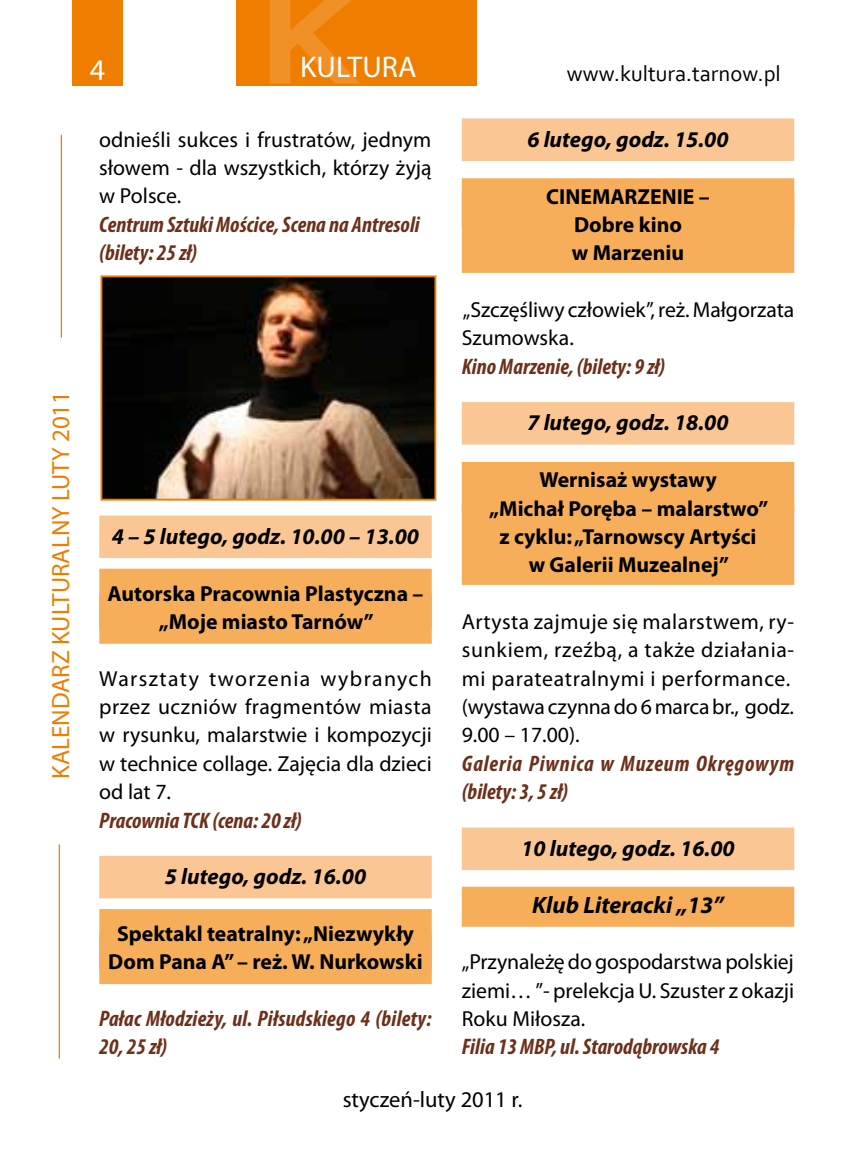
<style>
.page{position:relative;width:851px;height:1170px;background:#fff}
.page>*{position:absolute;margin:0;border:0;box-sizing:border-box;transform-origin:0 0}
.t1{font:30px "Myriad Pro";color:#fff}
.t2{font:25px "Myriad Pro";color:#ee7d00}
.t3{font:italic 700 23.75px "Myriad Pro";color:#000}
.t4{font:italic 700 condensed 22.5px/28.2px "Myriad Pro";color:#6d301b}
.t5{font:italic 700 22.5px "Myriad Pro";color:#000}
.t6{font:italic 700 condensed 22.5px/28.2px "Myriad Pro";letter-spacing:.04em;color:#6d301b}
.t7{font:22.5px "Corbel";color:#000}
.t8{font:22.5px "Myriad Pro";color:#000}
.t9{font:21.75px/28.2px "Myriad Pro";color:#000;text-align:justify}
.t10{font:700 21.75px/28.2px "Myriad Pro";color:#000;text-align:center}
.t11{font:21.75px/28.2px "Myriad Pro";letter-spacing:.025em;color:#000}
</style>
<div class="page">
<div style="left:72px;top:0;width:51px;height:85px;background:#ee7d00"></div>
<div style="left:236px;top:0;width:240px;height:85px;background:#ee7d00"></div>
<svg style="left:267px;top:0;width:164px;height:86px"></svg>
<hr style="left:61px;top:135px;width:1px;height:203px;background:#ee7d00">
<hr style="left:59px;top:844px;width:1px;height:214px;background:#ee7d00">
<div style="left:99px;top:515px;width:332px;height:43px;background:#fac694"></div>
<div style="left:99px;top:568px;width:332px;height:75px;background:#f7ae5b"></div>
<div style="left:99px;top:855px;width:332px;height:43px;background:#fac694"></div>
<div style="left:99px;top:909px;width:332px;height:75px;background:#f7ae5b"></div>
<div style="left:461px;top:118px;width:333px;height:43px;background:#fac694"></div>
<div style="left:461px;top:178px;width:333px;height:50px;background:#f7ae5b"></div>
<div style="left:461px;top:193px;width:333px;height:80px;background:#f7ae5b"></div>
<div style="left:461px;top:402px;width:333px;height:42px;background:#fac694"></div>
<div style="left:461px;top:462px;width:333px;height:50px;background:#f7ae5b"></div>
<div style="left:461px;top:505px;width:333px;height:80px;background:#f7ae5b"></div>
<div style="left:461px;top:827px;width:333px;height:43px;background:#fac694"></div>
<div style="left:461px;top:886px;width:333px;height:40px;background:#f7ae5b"></div>
<img style="left:103px;top:278px;width:330px;height:219px">
<div style="left:100px;top:275px;width:336px;height:225px;border:2px solid #ee7d00"></div>
<p class="t2" style="left:45px;top:779px;width:389px;rotate:-90deg">KALENDARZ KULTURALNY LUTY 2011</p>
<h1 class="t1" style="left:90px;top:51px;width:17px">4</h1>
<h1 class="t1" style="left:300px;top:48px;width:118px">KULTURA</h1>
<p class="t7" style="left:566px;top:59px;width:215px">www.kultura.tarnow.pl</p>
<p class="t9" style="left:99px;top:125px;width:334px">odnieśli sukces i frustratów, jednym słowem - dla wszystkich, którzy żyją w Polsce.</p>
<p class="t4" style="left:99px;top:210px;width:322px">Centrum Sztuki Mościce, Scena na Antresoli (bilety: 25 zł)</p>
<p class="t5" style="left:112px;top:521px;width:308px">4 – 5 lutego, godz. 10.00 – 13.00</p>
<p class="t10" style="left:107px;top:578px;width:317px">Autorska Pracownia Plastyczna – „Moje miasto Tarnów”</p>
<p class="t9" style="left:99px;top:664px;width:334px">Warsztaty tworzenia wybranych przez uczniów fragmentów miasta w rysunku, malarstwie i kompozycji w technice collage. Zajęcia dla dzieci od lat 7.</p>
<p class="t4" style="left:99px;top:805px;width:204px">Pracownia TCK (cena: 20 zł)</p>
<p class="t5" style="left:165px;top:862px;width:203px">5 lutego, godz. 16.00</p>
<p class="t10" style="left:108px;top:918px;width:316px">Spektakl teatralny: „Niezwykły<br>Dom Pana A” – reż. W. Nurkowski</p>
<p class="t4" style="left:99px;top:1003px;width:334px">Pałac Młodzieży, ul. Piłsudskiego 4 (bilety:<br>20, 25 zł)</p>
<p class="t5" style="left:527px;top:124px;width:203px">6 lutego, godz. 15.00</p>
<p class="t10" style="left:546px;top:181px;width:165px">CINEMARZENIE –<br>Dobre kino<br>w Marzeniu</p>
<p class="t9" style="left:461px;top:295px;width:334px">„Szczęśliwy człowiek”, reż. Małgorzata<br>Szumowska.</p>
<p class="t4" style="left:461px;top:351px;width:205px">Kino Marzenie, (bilety: 9 zł)</p>
<p class="t5" style="left:527px;top:408px;width:203px">7 lutego, godz. 18.00</p>
<p class="t10" style="left:489px;top:465px;width:281px">Wernisaż wystawy<br>„Michał Poręba – malarstwo” z cyklu: „Tarnowscy Artyści<br>w Galerii Muzealnej”</p>
<p class="t11" style="left:461px;top:607px;width:334px">Artysta zajmuje się malarstwem, ry&shy;sunkiem, rzeźbą, a także działania&shy;mi parateatralnymi i performance. (wystawa czynna do 6 marca br., godz.<br>9.00 – 17.00).</p>
<p class="t6" style="left:461px;top:748px;width:334px">Galeria Piwnica w Muzeum Okręgowym (bilety: 3, 5 zł)</p>
<p class="t5" style="left:521px;top:833px;width:215px">10 lutego, godz. 16.00</p>
<p class="t3" style="left:532px;top:889px;width:193px">Klub Literacki „13”</p>
<p class="t9" style="left:461px;top:947px;width:334px">„Przynależę do gospodarstwa polskiej ziemi… ”- prelekcja U. Szuster z okazji Roku Miłosza.</p>
<p class="t4" style="left:461px;top:1032px;width:259px">Filia 13 MBP, ul. Starodąbrowska 4</p>
<p class="t8" style="left:342px;top:1085px;width:181px">styczeń-luty 2011 r.</p>
</div>
